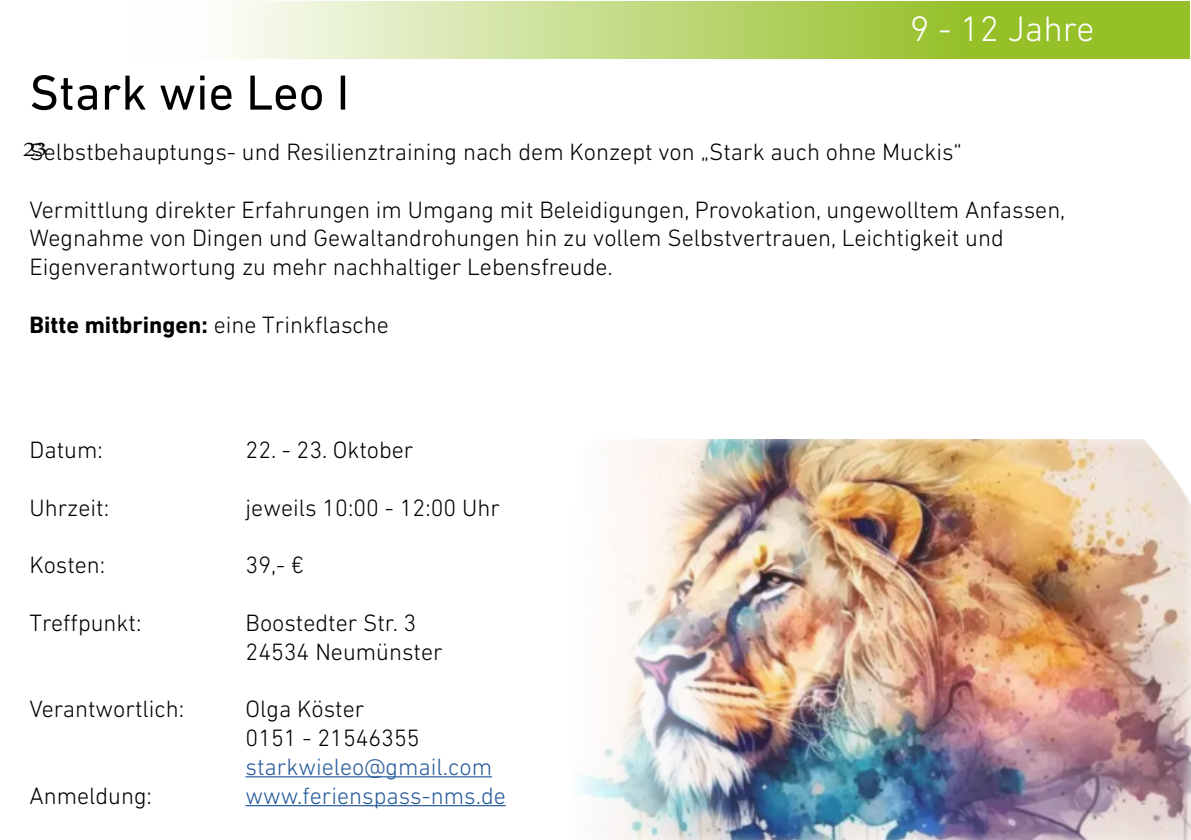
<style>
.page{position:relative;width:1191px;height:840px;background:#fff}
.page>*{position:absolute;margin:0;border:0;box-sizing:border-box;transform-origin:0 0}
.t1{font:50px "DIN Next LT Pro";color:#000}
.t2{font:300 36px "DIN Next LT Pro";color:#fff}
.t3{font:300 24px/28.8px "DIN Next LT Pro";color:#000}
.t4{font:300 24px "DIN Next LT Pro";color:#275b9b}
.t5{font:700 24px "DIN Next LT Pro";color:#000}
.t6{font:21px "Minion Pro";color:#000;scale:1.33 1}
.s1{font-weight:300}
</style>
<div class="page">
<hr style="left:245px;top:775px;width:247px;height:2px;background:#275b9b">
<hr style="left:245px;top:804px;width:261px;height:1px;background:#275b9b">
<svg style="left:227px;top:1px;width:963px;height:58px;background:#bbd676"></svg>
<div style="left:526px;top:438px;width:665px;height:401px;background:#fff;opacity:.75"></div>
<h2 class="t2" style="left:910px;top:8px;width:186px">9 - 12 Jahre</h2>
<h1 class="t1" style="left:29px;top:64px;width:321px">Stark wie Leo I</h1>
<p class="t3" style="left:29px;top:137px;width:934px">Selbstbehauptungs- und Resilienztraining nach dem Konzept von „Stark auch ohne Muckis“</p>
<p class="t3" style="left:29px;top:195px;width:1037px">Vermittlung direkter Erfahrungen im Umgang mit Beleidigungen, Provokation, ungewolltem Anfassen,<br>Wegnahme von Dingen und Gewaltandrohungen hin zu vollem Selbstvertrauen, Leichtigkeit und<br>Eigenverantwortung zu mehr nachhaltiger Lebensfreude.</p>
<p class="t5" style="left:29px;top:310px;width:361px">Bitte mitbringen: <span class="s1">eine Trinkflasche</span></p>
<p class="t6" style="left:23px;top:135px;width:20px">23</p>
<p class="t3" style="left:29px;top:435px;width:75px">Datum:</p>
<p class="t3" style="left:245px;top:435px;width:169px">22. - 23. Oktober</p>
<p class="t3" style="left:29px;top:492px;width:81px">Uhrzeit:</p>
<p class="t3" style="left:245px;top:492px;width:256px">jeweils 10:00 - 12:00 Uhr</p>
<p class="t3" style="left:29px;top:550px;width:77px">Kosten:</p>
<p class="t3" style="left:245px;top:550px;width:60px">39,- €</p>
<p class="t3" style="left:29px;top:607px;width:113px">Treffpunkt:</p>
<p class="t3" style="left:245px;top:607px;width:199px">Boostedter Str. 3<br>24534 Neumünster</p>
<p class="t3" style="left:29px;top:694px;width:156px">Verantwortlich:</p>
<p class="t3" style="left:245px;top:694px;width:175px">Olga Köster<br>0151 - 21546355</p>
<p class="t4" style="left:245px;top:752px;width:248px">starkwieleo@gmail.com</p>
<p class="t3" style="left:29px;top:780px;width:124px">Anmeldung:</p>
<p class="t4" style="left:245px;top:781px;width:262px">www.ferienspass-nms.de</p>
</div>
